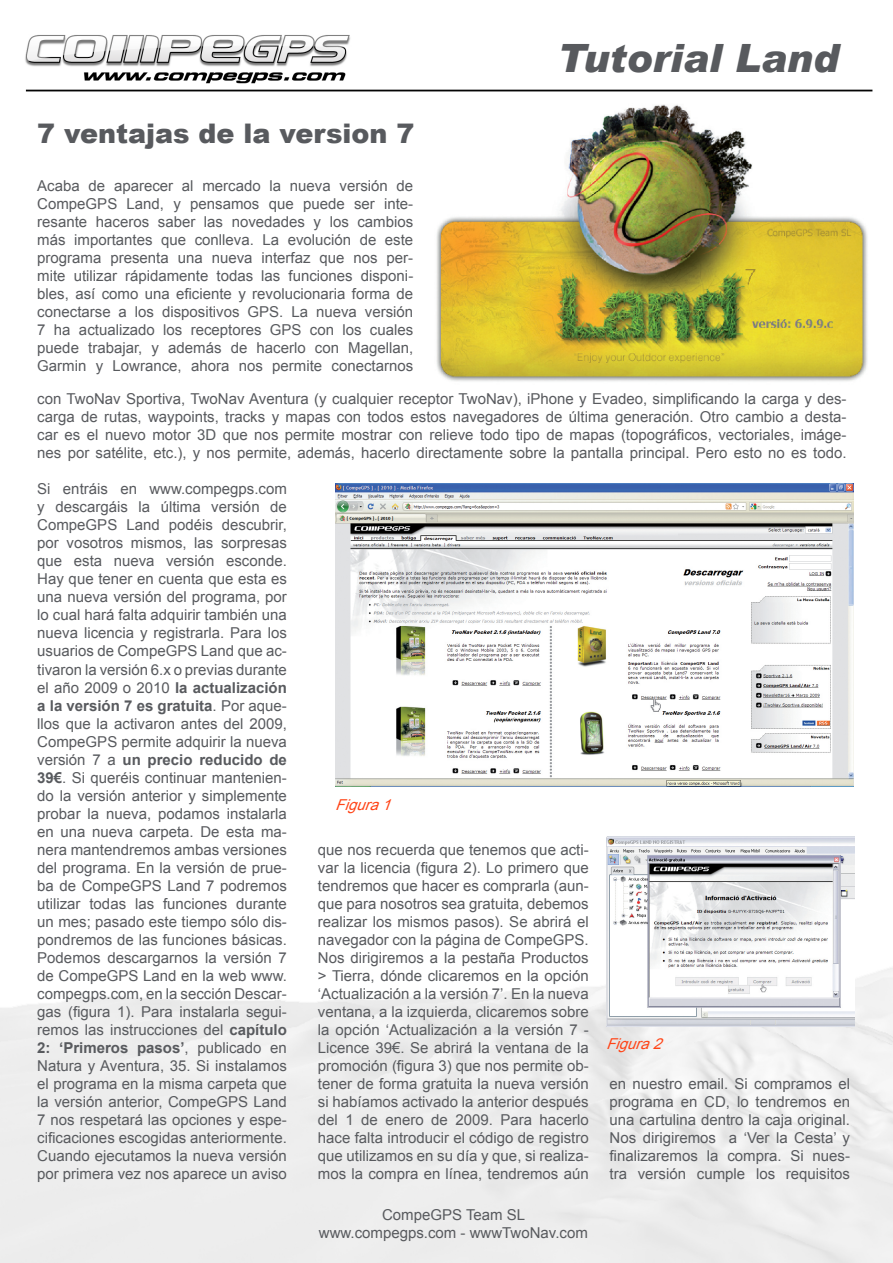
<style>
.page{position:relative;width:893px;height:1263px;background:#fff}
.page>*{position:absolute;margin:0;border:0;box-sizing:border-box;transform-origin:0 0}
.t1{font:italic 900 39px "Arial";color:#585a5e}
.t2{font:900 27px "Arial";color:#585a5e}
.t3{font:15px/18px "Arial";color:#585a5e;text-align:justify}
.t4{font:italic 15px "Arial";color:#ff4417}
.s1{font-weight:700}
</style>
<div class="page">
<img style="left:0;top:35px;width:893px;height:1228px">
<img style="left:435px;top:98px;width:433px;height:317px">
<img style="left:335px;top:483px;width:519px;height:304px">
<img style="left:606px;top:836px;width:249px;height:190px">
<h2 class="t2" style="left:37px;top:113px;width:379px">7 ventajas de la version 7</h2>
<p class="t3" style="left:37px;top:177px;width:377px">Acaba de aparecer al mercado la nueva versión de CompeGPS Land, y pensamos que puede ser inte&shy;resante haceros saber las novedades y los cambios más importantes que conlleva. La evolución de este programa presenta una nueva interfaz que nos per&shy;mite utilizar rápidamente todas las funciones disponi&shy;bles, así como una eficiente y revolucionaria forma de conectarse a los dispositivos GPS. La nueva versión 7 ha actualizado los receptores GPS con los cuales puede trabajar, y además de hacerlo con Magellan, Garmin y Lowrance, ahora nos permite conectarnos</p>
<h1 class="t1" style="left:557px;top:34px;width:283px">Tutorial Land</h1>
<p class="t3" style="left:37px;top:390px;width:811px">con TwoNav Sportiva, TwoNav Aventura (y cualquier receptor TwoNav), iPhone y Evadeo, simplificando la carga y des&shy;carga de rutas, waypoints, tracks y mapas con todos estos navegadores de última generación. Otro cambio a desta&shy;car es el nuevo motor 3D que nos permite mostrar con relieve todo tipo de mapas (topográficos, vectoriales, imáge&shy;nes por satélite, etc.), y nos permite, además, hacerlo directamente sobre la pantalla principal. Pero esto no es todo.</p>
<p class="t3" style="left:37px;top:480px;width:251px">Si entráis en www.compegps.com y descargáis la última versión de CompeGPS Land podéis descubrir, por vosotros mismos, las sorpresas que esta nueva versión esconde.<br>Hay que tener en cuenta que esta es una nueva versión del programa, por lo cual hará falta adquirir también una nueva licencia y registrarla. Para los usuarios de CompeGPS Land que ac&shy;tivaron la versión 6.x o previas durante el año 2009 o 2010 <span class="s1">la actualización a la versión 7 es gratuita</span>. Por aque&shy;llos que la activaron antes del 2009, CompeGPS permite adquirir la nueva versión 7 a <span class="s1">un precio reducido de 39€</span>. Si queréis continuar mantenien&shy;do la versión anterior y simplemente probar la nueva, podamos instalarla en una nueva carpeta. De esta ma&shy;nera mantendremos ambas versiones del programa. En la versión de prue&shy;ba de CompeGPS Land 7 podremos utilizar todas las funciones durante un mes; pasado este tiempo sólo dis&shy;pondremos de las funciones básicas.<br>Podemos descargarnos la versión 7 de CompeGPS Land en la web www. compegps.com, en la sección Descar&shy;gas (figura 1). Para instalarla segui&shy;remos las instrucciones del <span class="s1">capítulo 2: ‘Primeros pasos’</span>, publicado en Natura y Aventura, 35. Si instalamos el programa en la misma carpeta que la versión anterior, CompeGPS Land 7 nos respetará las opciones y espe&shy;cificaciones escogidas anteriormente.<br>Cuando ejecutamos la nueva versión por primera vez nos aparece un aviso</p>
<p class="t4" style="left:335px;top:795px;width:64px">Figura1</p>
<p class="t3" style="left:318px;top:840px;width:272px">que nos recuerda que tenemos que acti&shy;var la licencia (figura 2). Lo primero que tendremos que hacer es comprarla (aun&shy;que para nosotros sea gratuita, debemos realizar los mismos pasos). Se abrirá el navegador con la página de CompeGPS.<br>Nos dirigiremos a la pestaña Productos &gt; Tierra, dónde clicaremos en la opción ‘Actualización a la versión 7’. En la nueva ventana, a la izquierda, clicaremos sobre la opción ‘Actualización a la versión 7 - Licence 39€. Se abrirá la ventana de la promoción (figura 3) que nos permite ob&shy;tener de forma gratuita la nueva versión si habíamos activado la anterior después del 1 de enero de 2009. Para hacerlo hace falta introducir el código de registro que utilizamos en su día y que, si realiza&shy;mos la compra en línea, tendremos aún</p>
<p class="t3" style="left:319px;top:1206px;width:270px;text-align:center">CompeGPS Team SL www.compegps.com - wwwTwoNav.com</p>
<p class="t4" style="left:606px;top:1034px;width:64px">Figura2</p>
<p class="t3" style="left:609px;top:1075px;width:242px">en nuestro email. Si compramos el programa en CD, lo tendremos en una cartulina dentro la caja original.<br>Nos dirigiremos a ‘Ver la Cesta’ y finalizaremos la compra. Si nues&shy;tra versión cumple los requisitos</p>
</div>
